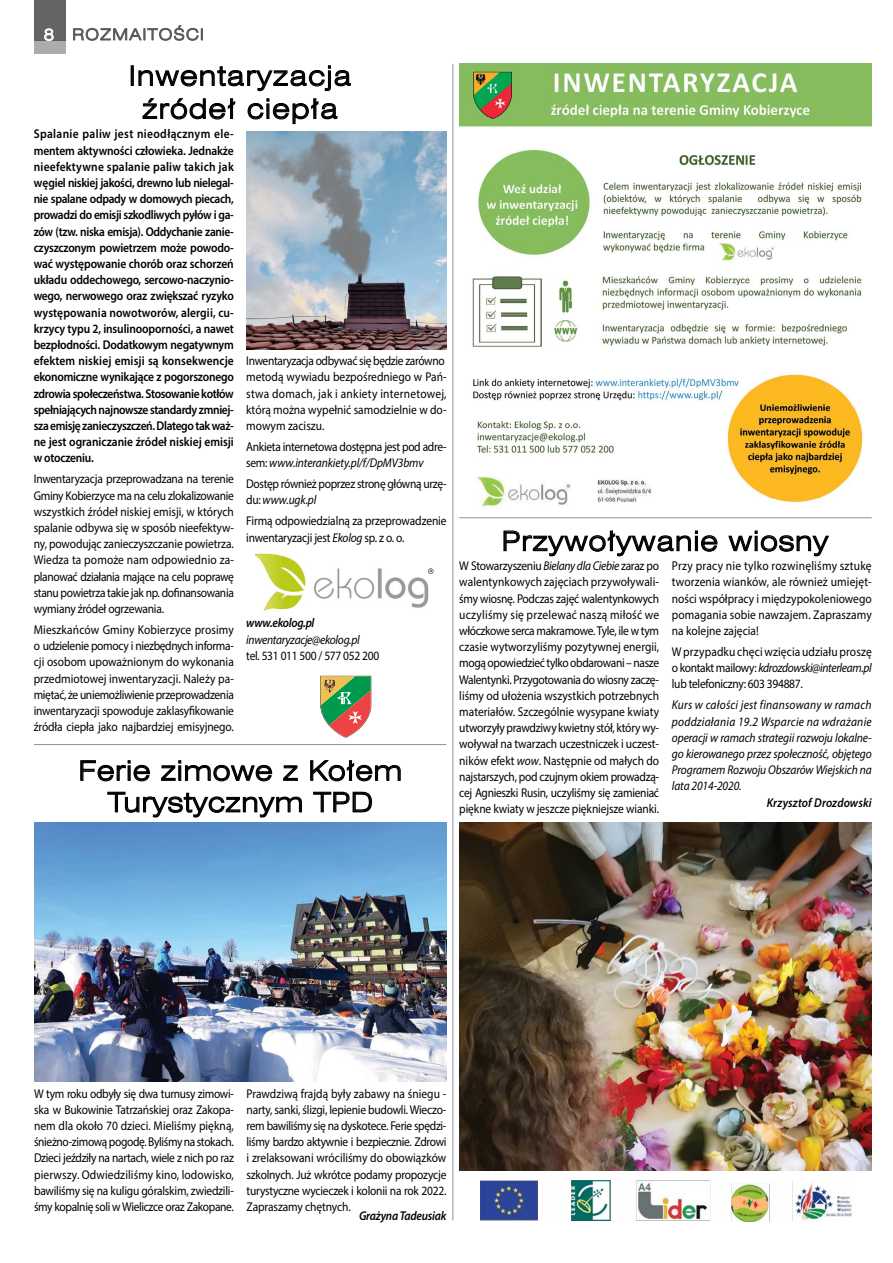
<style>
.page{position:relative;width:893px;height:1263px;background:#fff}
.page>*{position:absolute;margin:0;border:0;box-sizing:border-box;transform-origin:0 0}
.t1{font:27px/31.5px "Swis 721 Lt Ex EU";letter-spacing:.04em;color:#000;text-align:center}
.t2{font:15.75px "Swis 721 Lt Ex EU";letter-spacing:.075em;color:#58595b}
.t3{font:12.75px/16.2px "Myriad Pro";letter-spacing:-.02em;color:#000;text-align:justify;scale:.9 1}
.t4{font:600 12.75px/16.2px "Myriad Pro";color:#000;text-align:justify;scale:.9 1}
.t5{font:italic 12.75px/16.2px "Myriad Pro";letter-spacing:-.01em;color:#000;text-align:justify;scale:.9 1}
.t6{font:12.75px/16.2px "Myriad Pro";color:#000;scale:.9 1}
.t7{font:italic 600 12.75px "Myriad Pro";letter-spacing:-.01em;color:#000;scale:.9 1}
.t8{font:italic 600 12.75px "Myriad Pro";letter-spacing:.01em;color:#000;scale:.9 1}
.s1{color:#fff}
.s2{font-style:italic}
</style>
<div class="page">
<hr style="left:34px;top:744px;width:412px;height:1px;background:#8e9195">
<hr style="left:459px;top:517px;width:413px;height:1px;background:#8e9195">
<hr style="left:452px;top:64px;width:1px;height:1156px;background:#8e9195">
<svg style="left:80px;top:760px;width:70px;height:22px"></svg>
<svg style="left:161px;top:760px;width:112px;height:22px"></svg>
<svg style="left:283px;top:765px;width:15px;height:16px"></svg>
<svg style="left:310px;top:760px;width:91px;height:22px"></svg>
<svg style="left:107px;top:791px;width:195px;height:27px"></svg>
<svg style="left:313px;top:791px;width:60px;height:22px"></svg>
<img style="left:34px;top:822px;width:412px;height:260px">
<img style="left:459px;top:822px;width:413px;height:349px">
<svg style="left:503px;top:530px;width:215px;height:27px"></svg>
<svg style="left:728px;top:530px;width:101px;height:27px"></svg>
<img style="left:480px;top:1181px;width:372px;height:41px">
<img style="left:459px;top:64px;width:413px;height:443px">
<div style="left:131px;top:65px;width:3px;height:21px;border:1px solid #000"></div>
<svg style="left:138px;top:65px;width:213px;height:60px"></svg>
<img style="left:256px;top:553px;width:178px;height:58px">
<svg style="left:320px;top:676px;width:51px;height:62px"></svg>
<img style="left:246px;top:131px;width:201px;height:218px">
<svg style="left:73px;top:25px;width:130px;height:16px"></svg>
<div style="left:34px;top:0;width:32px;height:40px;background:#636466"></div>
<div style="left:34px;top:40px;width:32px;height:13px;background:#abacad"></div>
<svg style="left:44px;top:28px;width:10px;height:13px"></svg>
<p class="t2" style="left:44px;top:25px;width:162px"><span class="s1">8</span> ROZMAITOŚCI</p>
<h1 class="t1" style="left:129px;top:60px;width:224px;line-height:33px">Inwentaryzacja źródeł ciepła</h1>
<p class="t4" style="left:34px;top:126px;width:224px">Spalanie paliw jest nieodłącznym ele&shy;mentem aktywności człowieka. Jednakże nieefektywne spalanie paliw takich jak węgiel niskiej jakości, drewno lub nielegal&shy;nie spalane odpady w domowych piecach, prowadzi do emisji szkodliwych pyłów i ga&shy;zów (tzw. niska emisja). Oddychanie zanie&shy;czyszczonym powietrzem może powodo&shy;wać występowanie chorób oraz schorzeń układu oddechowego, sercowo-naczynio&shy;wego, nerwowego oraz zwiększać ryzyko występowania nowotworów, alergii, cu&shy;krzycy typu 2, insulinooporności, a nawet bezpłodności. Dodatkowym negatywnym efektem niskiej emisji są konsekwencje ekonomiczne wynikające z pogorszonego zdrowia społeczeństwa. Stosowanie kotłów spełniających najnowsze standardy zmniej&shy;sza emisję zanieczyszczeń. Dlatego tak waż&shy;ne jest ograniczanie źródeł niskiej emisji w otoczeniu.</p>
<p class="t3" style="left:34px;top:471px;width:224px">Inwentaryzacja przeprowadzana na terenie Gminy Kobierzyce ma na celu zlokalizowanie wszystkich źródeł niskiej emisji, w których spalanie odbywa się w sposób nieefektyw&shy;ny, powodując zanieczyszczanie powietrza.<br>Wiedza ta pomoże nam odpowiednio za&shy;planować działania mające na celu poprawę stanu powietrza takie jak np. dofinansowania wymiany źródeł ogrzewania.</p>
<p class="t3" style="left:34px;top:621px;width:224px">Mieszkańców Gminy Kobierzyce prosimy o udzielenie pomocy i niezbędnych informa&shy;cji osobom upoważnionym do wykonania przedmiotowej inwentaryzacji. Należy pa&shy;miętać, że uniemożliwienie przeprowadzenia inwentaryzacji spowoduje zaklasyfikowanie źródła ciepła jako najbardziej emisyjnego.</p>
<p class="t6" style="left:246px;top:353px;width:224px">Inwentaryzacja odbywać się będzie zarówno metodą wywiadu bezpośredniego w Pań&shy;stwa domach, jak i ankiety internetowej, którą można wypełnić samodzielnie w do&shy;mowym zaciszu.</p>
<p class="t3" style="left:246px;top:438px;width:224px">Ankieta internetowa dostępna jest pod adre&shy;sem: <span class="s2">www.interankiety.pl/f/DpMV3bmv</span></p>
<p class="t3" style="left:246px;top:476px;width:224px">Dostęp również poprzez stronę główną urzę&shy;du: <span class="s2">www.ugk.pl</span></p>
<p class="t3" style="left:246px;top:513px;width:224px">Firmą odpowiedzialną za przeprowadzenie inwentaryzacji jest <span class="s2">Ekolog</span> sp. z o. o.</p>
<p class="t7" style="left:246px;top:615px;width:77px">www.ekolog.pl</p>
<p class="t5" style="left:246px;top:631px;width:128px">inwentaryzacje@ekolog.pl</p>
<p class="t3" style="left:246px;top:647px;width:149px">tel. 531 011 500 / 577 052 200</p>
<h1 class="t1" style="left:79px;top:755px;width:325px">Ferie zimowe z Kołem<br>Turystycznym TPD</h1>
<h1 class="t1" style="left:502px;top:526px;width:328px">Przywoływanie wiosny</h1>
<p class="t3" style="left:459px;top:558px;width:224px">W Stowarzyszeniu <span class="s2">Bielany dla Ciebie</span> zaraz po walentynkowych zajęciach przywoływali&shy;śmy wiosnę. Podczas zajęć walentynkowych uczyliśmy się przelewać naszą miłość we włóczkowe serca makramowe. Tyle, ile w tym czasie wytworzyliśmy pozytywnej energii, mogą opowiedzieć tylko obdarowani – nasze Walentynki. Przygotowania do wiosny zaczę&shy;liśmy od ułożenia wszystkich potrzebnych materiałów. Szczególnie wysypane kwiaty utworzyły prawdziwy kwietny stół, który wy&shy;woływał na twarzach uczestniczek i uczest&shy;ników efekt <span class="s2">wow</span>. Następnie od małych do najstarszych, pod czujnym okiem prowadzą&shy;cej Agnieszki Rusin, uczyliśmy się zamieniać piękne kwiaty w jeszcze piękniejsze wianki.</p>
<p class="t3" style="left:672px;top:558px;width:224px">Przy pracy nie tylko rozwinęliśmy sztukę tworzenia wianków, ale również umiejęt&shy;ności współpracy i międzypokoleniowego pomagania sobie nawzajem. Zapraszamy na kolejne zajęcia!</p>
<p class="t3" style="left:672px;top:643px;width:224px">W przypadku chęci wzięcia udziału proszę o kontakt mailowy: <span class="s2">kdrozdowski@interleam.pl </span>lub telefoniczny: 603 394887.</p>
<p class="t5" style="left:672px;top:697px;width:224px">Kurs w całości jest finansowany w ramach poddziałania 19.2 Wsparcie na wdrażanie operacji w ramach strategii rozwoju lokalne&shy;go kierowanego przez społeczność, objętego Programem Rozwoju Obszarów Wiejskich na lata 2014-2020.</p>
<p class="t8" style="left:767px;top:794px;width:118px">Krzysztof Drozdowski</p>
<p class="t3" style="left:34px;top:1085px;width:224px">W tym roku odbyły się dwa turnusy zimowi&shy;ska w Bukowinie Tatrzańskiej oraz Zakopa&shy;nem dla około 70 dzieci. Mieliśmy piękną, śnieżno-zimową pogodę. Byliśmy na stokach.<br>Dzieci jeździły na nartach, wiele z nich po raz pierwszy. Odwiedziliśmy kino, lodowisko, bawiliśmy się na kuligu góralskim, zwiedzili&shy;śmy kopalnię soli w Wieliczce oraz Zakopane.</p>
<p class="t3" style="left:247px;top:1085px;width:224px">Prawdziwą frajdą były zabawy na śniegu - narty, sanki, ślizgi, lepienie budowli. Wieczo&shy;rem bawiliśmy się na dyskotece. Ferie spędzi&shy;liśmy bardzo aktywnie i bezpiecznie. Zdrowi i zrelaksowani wróciliśmy do obowiązków szkolnych. Już wkrótce podamy propozycje turystyczne wycieczek i kolonii na rok 2022.<br>Zapraszamy chętnych.</p>
<p class="t7" style="left:359px;top:1207px;width:99px">Grażyna Tadeusiak</p>
</div>
